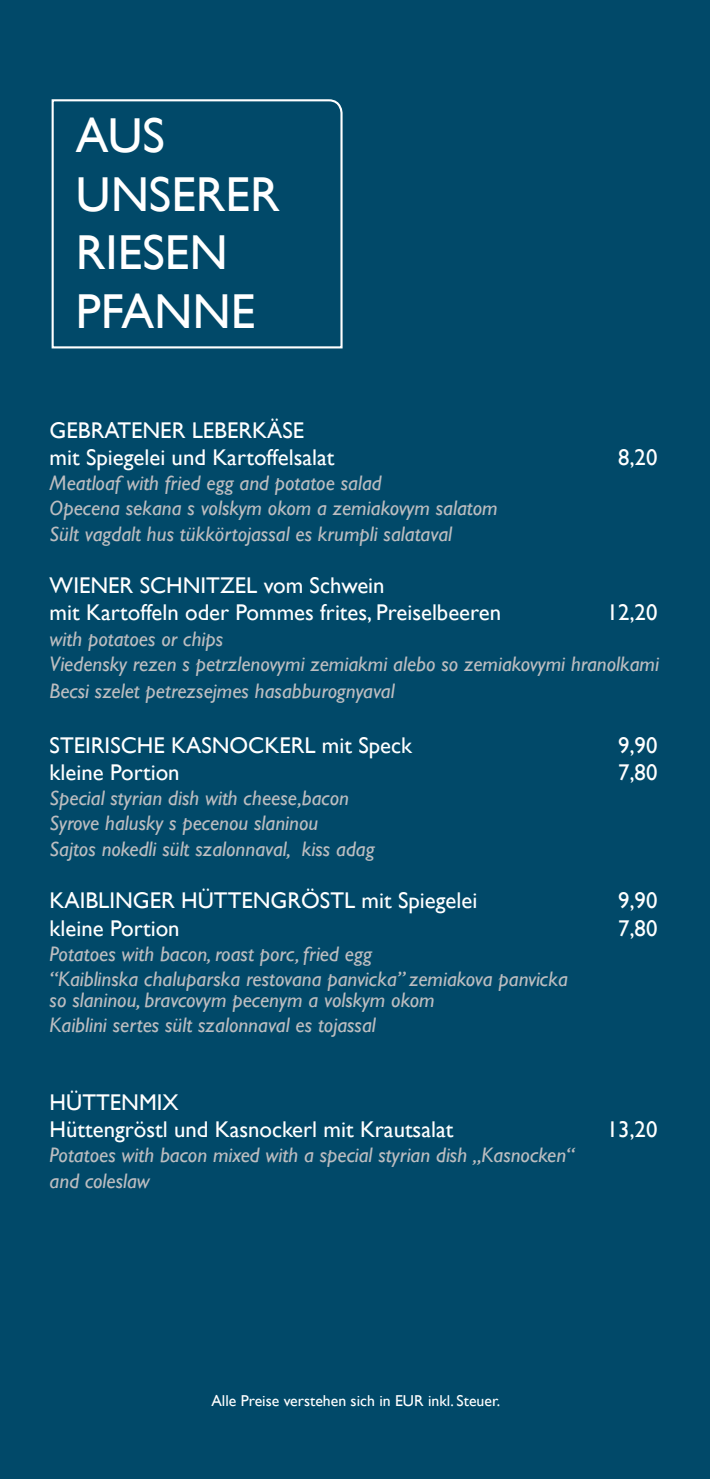
<style>
.page{position:relative;width:710px;height:1479px;background:#fff}
.page>*{position:absolute;margin:0;border:0;box-sizing:border-box;transform-origin:0 0}
.t1{font:49px/58.8px "Gill Sans";color:#fff}
.t2{font:22.75px/27.3px "Gill Sans";color:#fff}
.t3{font:italic 21px/25.2px "Gill Sans";color:#bcbdc0}
.t4{font:15.75px "Gill Sans";color:#fff}
</style>
<div class="page">
<div style="left:0;top:0;width:709px;height:1478px;background:#014969"></div>
<svg style="left:51px;top:99px;width:292px;height:250px"></svg>
<h1 class="t1" style="left:76px;top:105px;width:205px">AUS<br>UNSERER<br>RIESEN<br>PFANNE</h1>
<p class="t2" style="left:50px;top:416px;width:286px">GEBRATENER LEBERKÄSE mit Spiegelei und Kartoffelsalat</p>
<p class="t2" style="left:618px;top:443px;width:41px">8,20</p>
<p class="t3" style="left:50px;top:470px;width:449px">Meatloaf with fried egg and potatoe salad<br>Opecena sekana s volskym okom a zemiakovym salatom<br>Sült vagdalt hus tükkörtojassal es krumpli salataval</p>
<p class="t2" style="left:50px;top:571px;width:453px">WIENER SCHNITZEL vom Schwein<br>mit Kartoffeln oder Pommes frites, Preiselbeeren</p>
<p class="t2" style="left:606px;top:599px;width:52px">12,20</p>
<p class="t3" style="left:50px;top:626px;width:610px">with potatoes or chips<br>Viedensky rezen s petrzlenovymi zemiakmi alebo so zemiakovymi hranolkami</p>
<p class="t3" style="left:50px;top:678px;width:346px">Becsi szelet petrezsejmes hasabburognyaval</p>
<p class="t2" style="left:50px;top:731px;width:364px">STEIRISCHE KASNOCKERL mit Speck</p>
<p class="t2" style="left:618px;top:731px;width:41px">9,90</p>
<p class="t2" style="left:50px;top:758px;width:131px">kleine Portion</p>
<p class="t2" style="left:618px;top:758px;width:41px">7,80</p>
<p class="t3" style="left:50px;top:785px;width:326px">Special styrian dish with cheese,bacon<br>Syrove halusky s pecenou slaninou<br>Sajtos nokedli sült szalonnaval, kiss adag</p>
<p class="t2" style="left:50px;top:886px;width:429px">KAIBLINGER HÜTTENGRÖSTL mit Spiegelei</p>
<p class="t2" style="left:618px;top:886px;width:41px">9,90</p>
<p class="t2" style="left:50px;top:914px;width:131px">kleine Portion</p>
<p class="t2" style="left:618px;top:914px;width:41px">7,80</p>
<p class="t3" style="left:50px;top:941px;width:519px">Potatoes with bacon, roast porc, fried egg<br>“Kaiblinska chaluparska restovana panvicka” zemiakova panvicka</p>
<p class="t3" style="left:50px;top:987px;width:386px">so slaninou, bravcovym pecenym a volskym okom<br>Kaiblini sertes sült szalonnaval es tojassal</p>
<p class="t2" style="left:50px;top:1088px;width:405px">HÜTTENMIX<br>Hüttengröstl und Kasnockerl mit Krautsalat</p>
<p class="t3" style="left:50px;top:1142px;width:526px">Potatoes with bacon mixed with a special styrian dish „Kasnocken“ and coleslaw</p>
<p class="t2" style="left:606px;top:1115px;width:52px">13,20</p>
<p class="t4" style="left:211px;top:1390px;width:290px">Alle Preise verstehen sich in EUR inkl. Steuer.</p>
</div>
